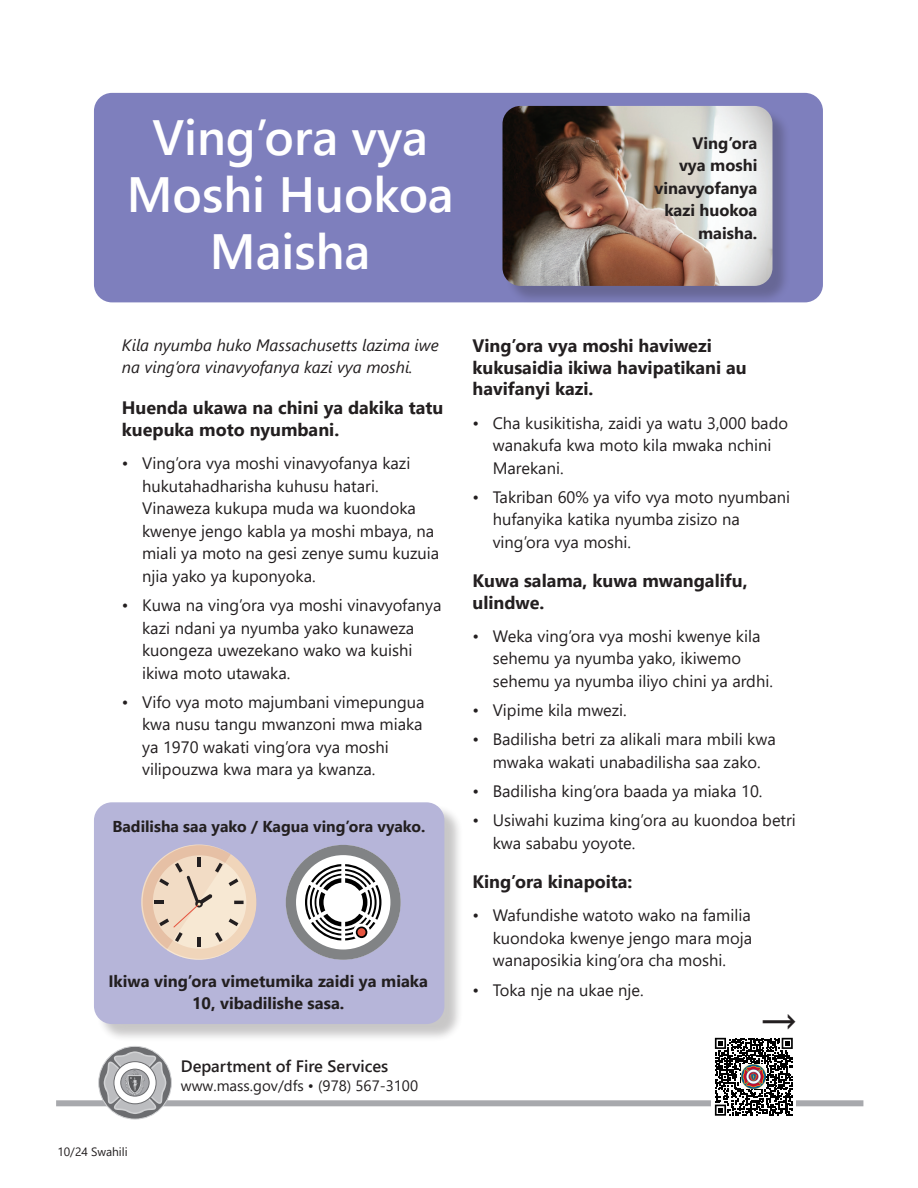
<style>
.page{position:relative;width:918px;height:1188px;background:#fff}
.page>*{position:absolute;margin:0;border:0;box-sizing:border-box;transform-origin:0 0}
.Title_I{font:600 49.5px/57px "Segoe UI";color:#fff;text-align:center}
.t1{font:48px "Segoe UI Black";color:#231f20}
.Subhead{font:700 18px/21.6px "Segoe UI";color:#231f20}
.t2{font:700 16.65px/20.1px "Segoe UI";color:#000;text-align:center}
.t3{font:16.5px/22.5px "Segoe UI";color:#231f20}
.t4{font:700 16.5px/22.5px "Segoe UI";color:#231f20;text-align:center}
.Body_Text{font:italic 16.5px/22.5px "Segoe UI";color:#231f20}
.t5{font:600 16.5px "Segoe UI";color:#231f20}
.t6{font:700 15.75px "Segoe UI";color:#231f20}
.t7{font:15px "Segoe UI";color:#231f20}
.t8{font:12px "Segoe UI";color:#231f20}
</style>
<div class="page">
<div style="left:56px;top:1100px;width:807px;height:6px;background:#a8a9ad"></div>
<svg style="left:99px;top:1046px;width:72px;height:73px"></svg>
<div style="left:98px;top:1046px;width:74px;height:74px;border:1px solid #d1d2d4;border-radius:50%"></div>
<svg style="left:104px;top:1051px;width:62px;height:63px"></svg>
<div style="left:94px;top:93px;width:729px;height:209px;background:#7e7fbd;border-radius:18px"></div>
<div style="left:712px;top:1035px;width:84px;height:84px;background:#fff"></div>
<svg style="left:715px;top:1038px;width:78px;height:78px"></svg>
<img style="left:742px;top:1065px;width:24px;height:24px">
<div style="left:96px;top:805px;width:367px;height:238px;background:#231f20;opacity:.25"></div>
<div style="left:94px;top:802px;width:350px;height:222px;background:#b6b5d9;border-radius:18px"></div>
<svg style="left:141px;top:844px;width:260px;height:116px"></svg>
<div style="left:505px;top:108px;width:286px;height:197px;background:#231f20;opacity:.25"></div>
<img style="left:502px;top:106px;width:270px;height:180px">
<h1 class="Title_I" style="left:127px;top:105px;width:328px">Ving’ora vya<br>Moshi Huokoa<br>Maisha</h1>
<p class="t4" style="left:654px;top:130px;width:104px;text-align:right">Ving’ora<br>vya moshi vinavyofanya kazi huokoa maisha.</p>
<p class="Body_Text" style="left:122px;top:331px;width:319px">Kila nyumba huko Massachusetts lazima iwe na ving’ora vinavyofanya kazi vya moshi.</p>
<h2 class="Subhead" style="left:122px;top:396px;width:323px">Huenda ukawa na chini ya dakika tatu kuepuka moto nyumbani.</h2>
<p class="t3" style="left:142px;top:451px;width:299px;text-indent:-20px">• Ving’ora vya moshi vinavyofanya kazi hukutahadharisha kuhusu hatari.<br>Vinaweza kukupa muda wa kuondoka kwenye jengo kabla ya moshi mbaya, na miali ya moto na gesi zenye sumu kuzuia njia yako ya kuponyoka.</p>
<p class="t3" style="left:142px;top:593px;width:301px;text-indent:-20px">• Kuwa na ving’ora vya moshi vinavyofanya kazi ndani ya nyumba yako kunaweza kuongeza uwezekano wako wa kuishi ikiwa moto utawaka.</p>
<p class="t3" style="left:142px;top:689px;width:284px;text-indent:-20px">• Vifo vya moto majumbani vimepungua kwa nusu tangu mwanzoni mwa miaka ya 1970 wakati ving’ora vya moshi vilipouzwa kwa mara ya kwanza.</p>
<p class="t6" style="left:112px;top:812px;width:315px">Badilisha saa yako / Kagua ving’ora vyako.</p>
<p class="t2" style="left:116px;top:818px;width:311px">Change your clocks. Check your alarms.</p>
<p class="t4" style="left:108px;top:968px;width:321px">Ikiwa ving’ora vimetumika zaidi ya miaka<br>10, vibadilishe sasa.</p>
<p class="t2" style="left:154px;top:970px;width:243px">If you alarms are 10 years old, replace them now.</p>
<p class="t8" style="left:57px;top:1140px;width:72px">10/24 Swahili</p>
<p class="t5" style="left:181px;top:1050px;width:209px">Department of Fire Services</p>
<p class="t7" style="left:181px;top:1072px;width:239px">www.mass.gov/dfs • (978) 567-3100</p>
<h2 class="Subhead" style="left:472px;top:333px;width:276px">Ving’ora vya moshi haviwezi kukusaidia ikiwa havipatikani au havifanyi kazi.</h2>
<p class="t3" style="left:493px;top:410px;width:297px;text-indent:-20px">• Cha kusikitisha, zaidi ya watu 3,000 bado wanakufa kwa moto kila mwaka nchini<br>Marekani.</p>
<p class="t3" style="left:493px;top:484px;width:299px;text-indent:-20px">• Takriban 60% ya vifo vya moto nyumbani hufanyika katika nyumba zisizo na ving’ora vya moshi.</p>
<h2 class="Subhead" style="left:472px;top:568px;width:277px">Kuwa salama, kuwa mwangalifu, ulindwe.</h2>
<p class="t3" style="left:493px;top:623px;width:282px;text-indent:-20px">• Weka ving’ora vya moshi kwenye kila sehemu ya nyumba yako, ikiwemo sehemu ya nyumba iliyo chini ya ardhi.</p>
<p class="t3" style="left:472px;top:698px;width:156px">• Vipime kila mwezi.</p>
<p class="t3" style="left:472px;top:727px;width:305px;text-align:center">• Badilisha betri za alikali mara mbili kwa mwaka wakati unabadilisha saa zako.</p>
<p class="t3" style="left:472px;top:779px;width:292px">• Badilisha king’ora baada ya miaka 10.</p>
<p class="t3" style="left:493px;top:808px;width:305px;text-indent:-20px">• Usiwahi kuzima king’ora au kuondoa betri kwa sababu yoyote.</p>
<h2 class="Subhead" style="left:472px;top:869px;width:162px">King’ora kinapoita:</h2>
<p class="t3" style="left:493px;top:903px;width:261px;text-align:justify;text-indent:-20px">• Wafundishe watoto wako na familia kuondoka kwenye jengo mara moja wanaposikia king’ora cha moshi.</p>
<p class="t3" style="left:472px;top:977px;width:173px">• Toka nje na ukae nje.</p>
<h2 class="t1" style="left:757px;top:984px;width:43px">→</h2>
</div>
